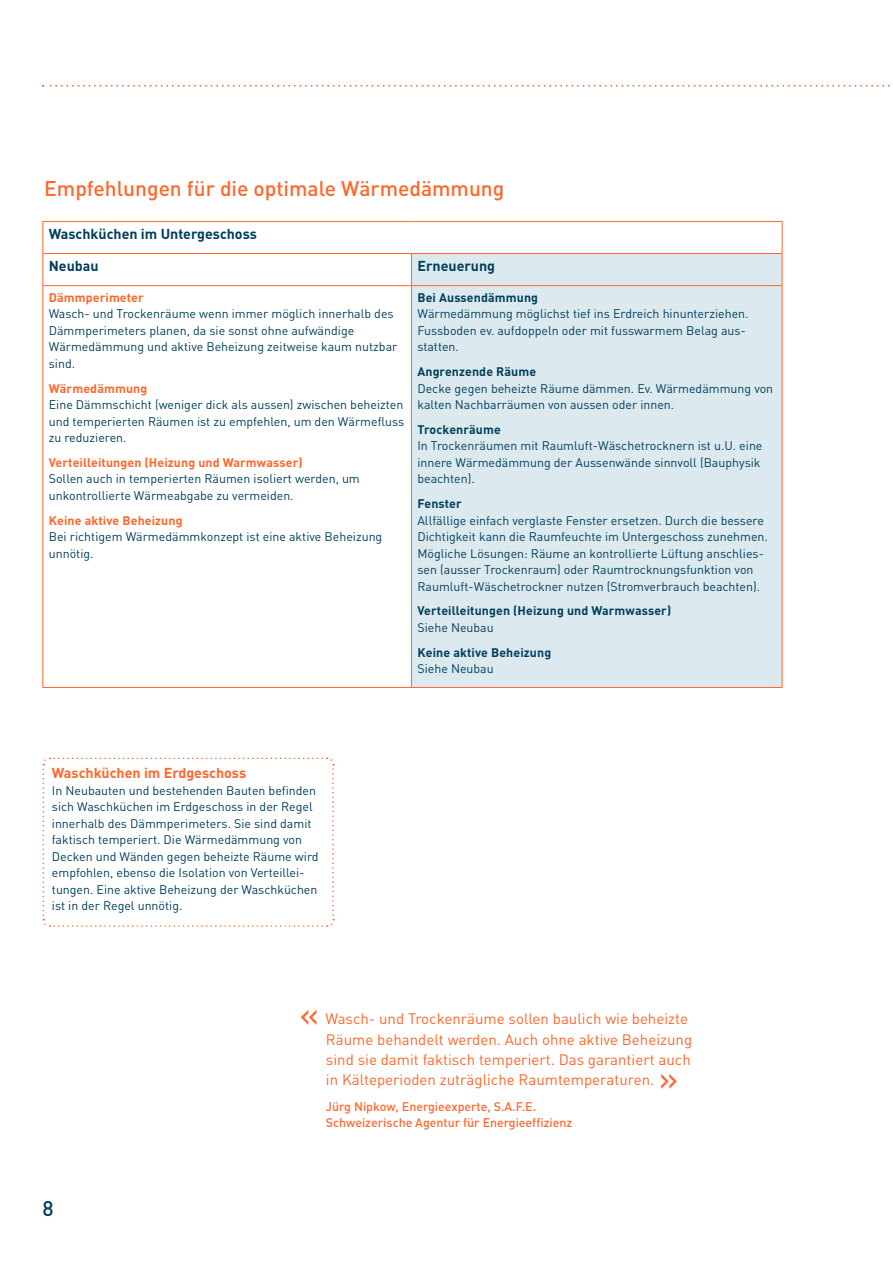
<style>
.page{position:relative;width:893px;height:1263px;background:#fff}
.page>*{position:absolute;margin:0;border:0;box-sizing:border-box;transform-origin:0 0}
._60_zitat_text{font:36px "DIN";color:#ff662b}
.t1{font:500 21px "DIN";color:#ff662b}
.t2{font:500 21px "DIN";color:#003e5d}
._60_zitat_text-2{font:15px/20.2px "DIN";color:#ff662b}
._21_tabellen_titel_9{font:700 14.25px "DIN";color:#003e5d}
._41_kasten_titel_9_5{font:700 14.25px "DIN";color:#ff662b}
._20_tabellen_text_8{font:12.3px/16.5px "DIN";color:#003e5d}
._20_tabellen_text_8-2{font:700 12.3px "DIN";letter-spacing:.01em;color:#003e5d}
._20_tabellen_text_8-3{font:700 12.3px "DIN";letter-spacing:.01em;color:#ff662b}
._61_zitat_autor{font:500 12.3px "DIN";color:#ff662b}
</style>
<div class="page">
<div style="left:412px;top:254px;width:370px;height:433px;background:#dceaef"></div>
<hr style="left:43px;top:221px;width:368px;height:1px;background:#ff662b">
<hr style="left:43px;top:222px;width:1px;height:31px;background:#ff662b">
<hr style="left:411px;top:221px;width:371px;height:1px;background:#ff662b">
<hr style="left:782px;top:222px;width:1px;height:31px;background:#ff662b">
<hr style="left:43px;top:253px;width:368px;height:1px;background:#ff662b">
<hr style="left:43px;top:254px;width:1px;height:31px;background:#ff662b">
<hr style="left:411px;top:253px;width:371px;height:1px;background:#ff662b">
<hr style="left:411px;top:254px;width:1px;height:31px;background:#ff662b">
<hr style="left:782px;top:254px;width:1px;height:31px;background:#ff662b">
<hr style="left:43px;top:285px;width:368px;height:1px;background:#ff662b">
<hr style="left:43px;top:286px;width:1px;height:401px;background:#ff662b">
<hr style="left:411px;top:285px;width:371px;height:1px;background:#ff662b">
<hr style="left:411px;top:286px;width:1px;height:401px;background:#ff662b">
<hr style="left:782px;top:286px;width:1px;height:401px;background:#ff662b">
<hr style="left:43px;top:687px;width:368px;height:1px;background:#ff662b">
<hr style="left:411px;top:687px;width:371px;height:1px;background:#ff662b">
<svg style="left:42px;top:757px;width:293px;height:170px"></svg>
<svg style="left:43px;top:85px;width:847px;height:2px"></svg>
<p class="t1" style="left:44px;top:175px;width:462px">Empfehlungen für die optimale Wärmedämmung</p>
<p class="_21_tabellen_titel_9" style="left:49px;top:225px;width:210px">Waschküchen im Untergeschoss</p>
<p class="_21_tabellen_titel_9" style="left:49px;top:257px;width:51px">Neubau</p>
<p class="_21_tabellen_titel_9" style="left:417px;top:257px;width:79px">Erneuerung</p>
<p class="_20_tabellen_text_8-3" style="left:49px;top:289px;width:97px">Dämmperimeter</p>
<p class="_20_tabellen_text_8" style="left:49px;top:305px;width:350px">Wasch- und Trockenräume wenn immer möglich innerhalb des Dämmperimeters planen, da sie sonst ohne aufwändige Wärmedämmung und aktive Beheizung zeitweise kaum nutzbar sind.</p>
<p class="_20_tabellen_text_8-3" style="left:49px;top:380px;width:100px">Wärmedämmung</p>
<p class="_20_tabellen_text_8" style="left:49px;top:396px;width:357px;text-align:justify">Eine Dämmschicht (weniger dick als aussen) zwischen beheizten und temperierten Räumen ist zu empfehlen, um den Wärmefluss zu reduzieren.</p>
<p class="_20_tabellen_text_8-3" style="left:49px;top:454px;width:255px">Verteilleitungen (Heizung und Warmwasser)</p>
<p class="_20_tabellen_text_8" style="left:49px;top:470px;width:312px">Sollen auch in temperierten Räumen isoliert werden, um unkontrollierte Wärmeabgabe zu vermeiden.</p>
<p class="_20_tabellen_text_8-3" style="left:49px;top:512px;width:135px">Keine aktive Beheizung</p>
<p class="_20_tabellen_text_8" style="left:49px;top:528px;width:335px">Bei richtigem Wärmedämmkonzept ist eine aktive Beheizung unnötig.</p>
<p class="_20_tabellen_text_8-2" style="left:417px;top:289px;width:122px">Bei Aussendämmung</p>
<p class="_20_tabellen_text_8" style="left:417px;top:305px;width:333px">Wärmedämmung möglichst tief ins Erdreich hinunterziehen.<br>Fussboden ev. aufdoppeln oder mit fusswarmem Belag aus&shy;statten.</p>
<p class="_20_tabellen_text_8-2" style="left:417px;top:364px;width:120px">Angrenzende Räume</p>
<p class="_20_tabellen_text_8" style="left:417px;top:380px;width:357px">Decke gegen beheizte Räume dämmen. Ev. Wärmedämmung von kalten Nachbarräumen von aussen oder innen.</p>
<p class="_20_tabellen_text_8-2" style="left:417px;top:421px;width:85px">Trockenräume</p>
<p class="_20_tabellen_text_8" style="left:417px;top:437px;width:347px">In Trockenräumen mit Raumluft-Wäschetrocknern ist u.U. eine innere Wärmedämmung der Aussenwände sinnvoll (Bauphysik beachten).</p>
<p class="_20_tabellen_text_8-2" style="left:417px;top:496px;width:46px">Fenster</p>
<p class="_20_tabellen_text_8" style="left:417px;top:512px;width:352px">Allfällige einfach verglaste Fenster ersetzen. Durch die bessere Dichtigkeit kann die Raumfeuchte im Untergeschoss zunehmen.<br>Mögliche Lösungen: Räume an kontrollierte Lüftung anschlies&shy;sen (ausser Trockenraum) oder Raumtrocknungsfunktion von Raumluft-Wäschetrockner nutzen (Stromverbrauch beachten).</p>
<p class="_20_tabellen_text_8-2" style="left:417px;top:603px;width:255px">Verteilleitungen (Heizung und Warmwasser)</p>
<p class="_20_tabellen_text_8" style="left:417px;top:619px;width:78px">Siehe Neubau</p>
<p class="_20_tabellen_text_8-2" style="left:417px;top:644px;width:135px">Keine aktive Beheizung</p>
<p class="_20_tabellen_text_8" style="left:417px;top:660px;width:78px">Siehe Neubau</p>
<p class="_41_kasten_titel_9_5" style="left:52px;top:764px;width:196px">Waschküchen im Erdgeschoss</p>
<p class="_20_tabellen_text_8" style="left:52px;top:782px;width:268px">In Neubauten und bestehenden Bauten befinden sich Waschküchen im Erdgeschoss in der Regel innerhalb des Dämmperimeters. Sie sind damit faktisch temperiert. Die Wärmedämmung von Decken und Wänden gegen beheizte Räume wird empfohlen, ebenso die Isolation von Verteillei&shy;tungen. Eine aktive Beheizung der Waschküchen ist in der Regel unnötig.</p>
<p class="_60_zitat_text" style="left:300px;top:992px;width:21px">«</p>
<p class="_60_zitat_text-2" style="left:325px;top:1008px;width:368px">Wasch- und Trockenräume sollen baulich wie beheizte Räume behandelt werden. Auch ohne aktive Beheizung sind sie damit faktisch temperiert. Das garantiert auch in Kälteperioden zuträgliche Raumtemperaturen.</p>
<p class="_60_zitat_text" style="left:658px;top:1055px;width:21px">»</p>
<h2 class="t2" style="left:43px;top:1195px;width:13px">8</h2>
<p class="_61_zitat_autor" style="left:326px;top:1098px;width:212px">Jürg Nipkow, Energieexperte, S.A.F.E.</p>
<p class="_61_zitat_autor" style="left:326px;top:1115px;width:248px">Schweizerische Agentur für Energieeffizienz</p>
</div>
